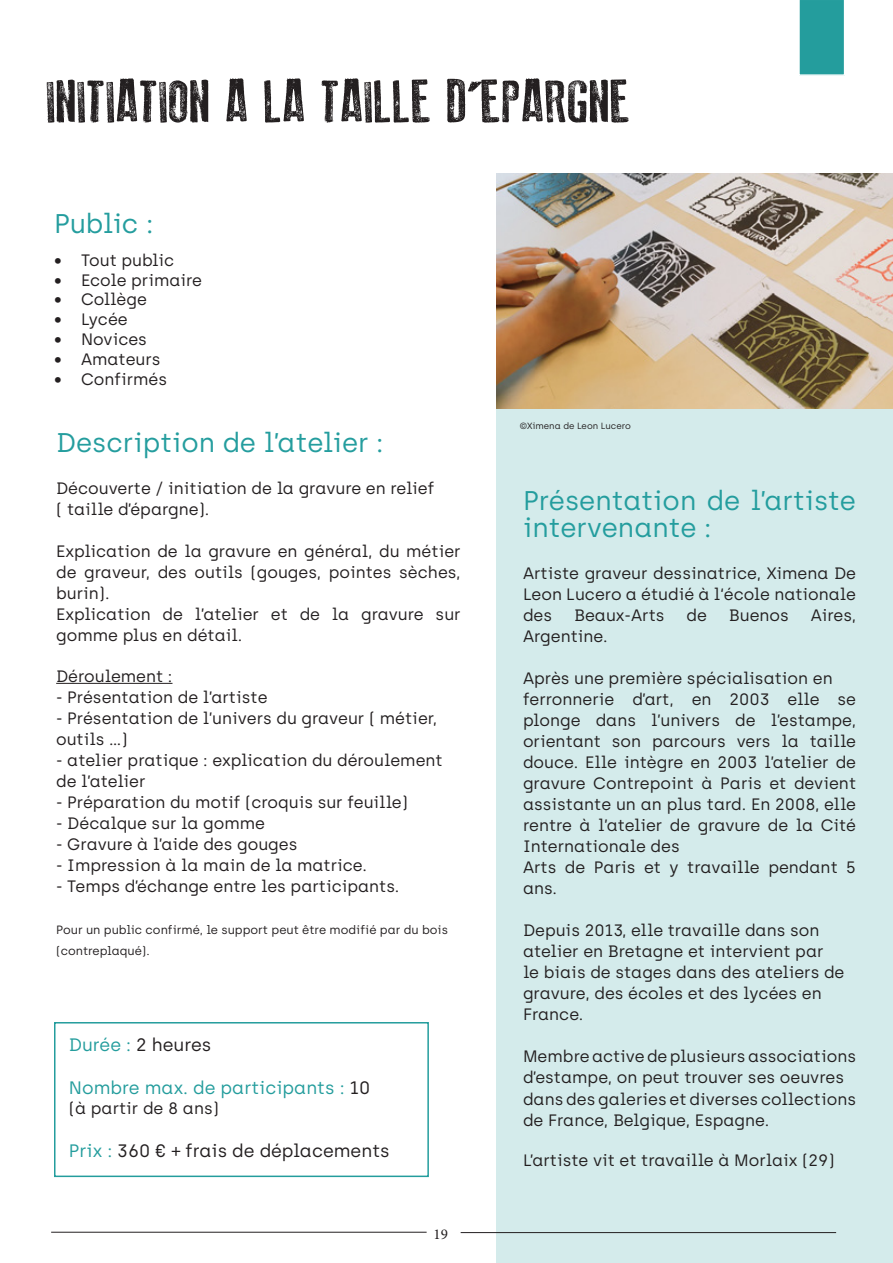
<style>
.page{position:relative;width:893px;height:1263px;background:#fff}
.page>*{position:absolute;margin:0;border:0;box-sizing:border-box;transform-origin:0 0}
.t1{font:60px "Old Press";color:#231f20}
.t2{font:27px/27px "Archia";color:#249d9e}
.t3{font:18px "Archia";color:#231f20}
.t4{font:18px "Archia";color:#249d9d}
.t5{font:16.5px/21px "Archia";color:#231f20}
.t6{font:15px "Minion Pro";color:#231f20}
.t7{font:12px/21px "Archia";color:#231f20}
.t8{font:9px "Archia";color:#231f20}
.s1{color:#249d9d}
.s2{color:#231f20}
</style>
<div class="page">
<div style="left:54px;top:1022px;width:375px;height:155px;border:2px solid #249d9d"></div>
<div style="left:496px;top:200px;width:397px;height:1063px;background:#d4ebeb"></div>
<hr style="left:56px;top:683px;width:116px;height:1px;background:#231f20">
<svg style="left:799px;top:0;width:46px;height:76px;background:#31a2a2"></svg>
<hr style="left:51px;top:1232px;width:376px;height:1px;background:#231f20">
<hr style="left:461px;top:1232px;width:375px;height:1px;background:#231f20">
<img style="left:497px;top:173px;width:396px;height:236px">
<p class="t1" style="left:47px;top:68px;width:585px">INITIATION A LA TAILLE D’EPARGNE</p>
<p class="t2" style="left:54px;top:210px;width:101px">Public :</p>
<p class="t5" style="left:54px;top:249px;width:122px">• Tout public</p>
<p class="t5" style="left:54px;top:269px;width:150px">• Ecole primaire</p>
<p class="t5" style="left:54px;top:289px;width:94px">• Collège</p>
<p class="t5" style="left:54px;top:309px;width:75px">• Lycée</p>
<p class="t5" style="left:54px;top:329px;width:95px">• Novices</p>
<p class="t5" style="left:54px;top:348px;width:108px">• Amateurs</p>
<p class="t5" style="left:54px;top:368px;width:115px">• Confirmés</p>
<p class="t2" style="left:56px;top:429px;width:329px">Description de l’atelier :</p>
<p class="t5" style="left:56px;top:477px;width:380px">Découverte / initiation de la gravure en relief</p>
<p class="t5" style="left:56px;top:498px;width:155px">( taille d’épargne).</p>
<p class="t5" style="left:56px;top:540px;width:406px;text-align:justify">Explication de la gravure en général, du métier de graveur, des outils (gouges, pointes sèches, burin).</p>
<p class="t5" style="left:56px;top:603px;width:406px">Explication de l’atelier et de la gravure sur gomme plus en détail.</p>
<p class="t5" style="left:56px;top:665px;width:118px">Déroulement :</p>
<p class="t5" style="left:56px;top:686px;width:213px">- Présentation de l’artiste</p>
<p class="t5" style="left:56px;top:707px;width:383px">- Présentation de l’univers du graveur ( métier, outils ...)</p>
<p class="t5" style="left:56px;top:749px;width:388px">- atelier pratique : explication du déroulement de l’atelier</p>
<p class="t5" style="left:56px;top:791px;width:353px">- Préparation du motif (croquis sur feuille)</p>
<p class="t5" style="left:56px;top:812px;width:210px">- Décalque sur la gomme</p>
<p class="t5" style="left:56px;top:833px;width:243px">- Gravure à l’aide des gouges</p>
<p class="t5" style="left:56px;top:854px;width:312px">- Impression à la main de la matrice.</p>
<p class="t5" style="left:56px;top:875px;width:345px">- Temps d’échange entre les participants.</p>
<p class="t7" style="left:56px;top:919px;width:393px">Pour un public confirmé, le support peut être modifié par du bois (contreplaqué).</p>
<p class="t3" style="left:69px;top:1034px;width:144px"><span class="s1">Durée :</span> 2 heures</p>
<p class="t4" style="left:69px;top:1077px;width:303px">Nombre max. de participants : <span class="s2">10</span></p>
<p class="t5" style="left:69px;top:1097px;width:151px">(à partir de 8 ans)</p>
<p class="t3" style="left:69px;top:1140px;width:322px"><span class="s1">Prix :</span> 360 € + frais de déplacements</p>
<p class="t6" style="left:433px;top:1224px;width:16px">19</p>
<p class="t8" style="left:520px;top:421px;width:113px">©Ximena de Leon Lucero</p>
<p class="t2" style="left:523px;top:487px;width:335px">Présentation de l’artiste intervenante :</p>
<p class="t5" style="left:523px;top:563px;width:335px;text-align:justify">Artiste graveur dessinatrice, Ximena De Leon Lucero a étudié à l‘école nationale des</p>
<p class="t5" style="left:574px;top:605px;width:92px">Beaux-Arts</p>
<p class="t5" style="left:686px;top:605px;width:22px">de</p>
<p class="t5" style="left:729px;top:605px;width:61px">Buenos</p>
<p class="t5" style="left:811px;top:605px;width:47px">Aires,</p>
<p class="t5" style="left:523px;top:626px;width:86px">Argentine.</p>
<p class="t5" style="left:523px;top:668px;width:311px">Après une première spécialisation en</p>
<p class="t5" style="left:523px;top:689px;width:335px;text-align:justify">ferronnerie d’art, en 2003 elle se plonge dans l’univers de l’estampe, orientant son parcours vers la taille douce. Elle intègre en 2003 l’atelier de gravure Contrepoint à Paris et devient assistante un an plus tard. En 2008, elle rentre à l’atelier de gravure de la Cité Internationale des</p>
<p class="t5" style="left:523px;top:857px;width:335px">Arts de Paris et y travaille pendant 5 ans.</p>
<p class="t5" style="left:523px;top:920px;width:298px">Depuis 2013, elle travaille dans son</p>
<p class="t5" style="left:523px;top:941px;width:302px">atelier en Bretagne et intervient par</p>
<p class="t5" style="left:523px;top:962px;width:323px">le biais de stages dans des ateliers de</p>
<p class="t5" style="left:523px;top:983px;width:300px">gravure, des écoles et des lycées en</p>
<p class="t5" style="left:523px;top:1004px;width:62px">France.</p>
<p class="t5" style="left:523px;top:1046px;width:335px">Membre active de plusieurs associations</p>
<p class="t5" style="left:523px;top:1067px;width:323px">d’estampe, on peut trouver ses oeuvres</p>
<p class="t5" style="left:523px;top:1088px;width:335px">dans des galeries et diverses collections de France, Belgique, Espagne.</p>
<p class="t5" style="left:523px;top:1150px;width:313px">L’artiste vit et travaille à Morlaix (29)</p>
</div>
